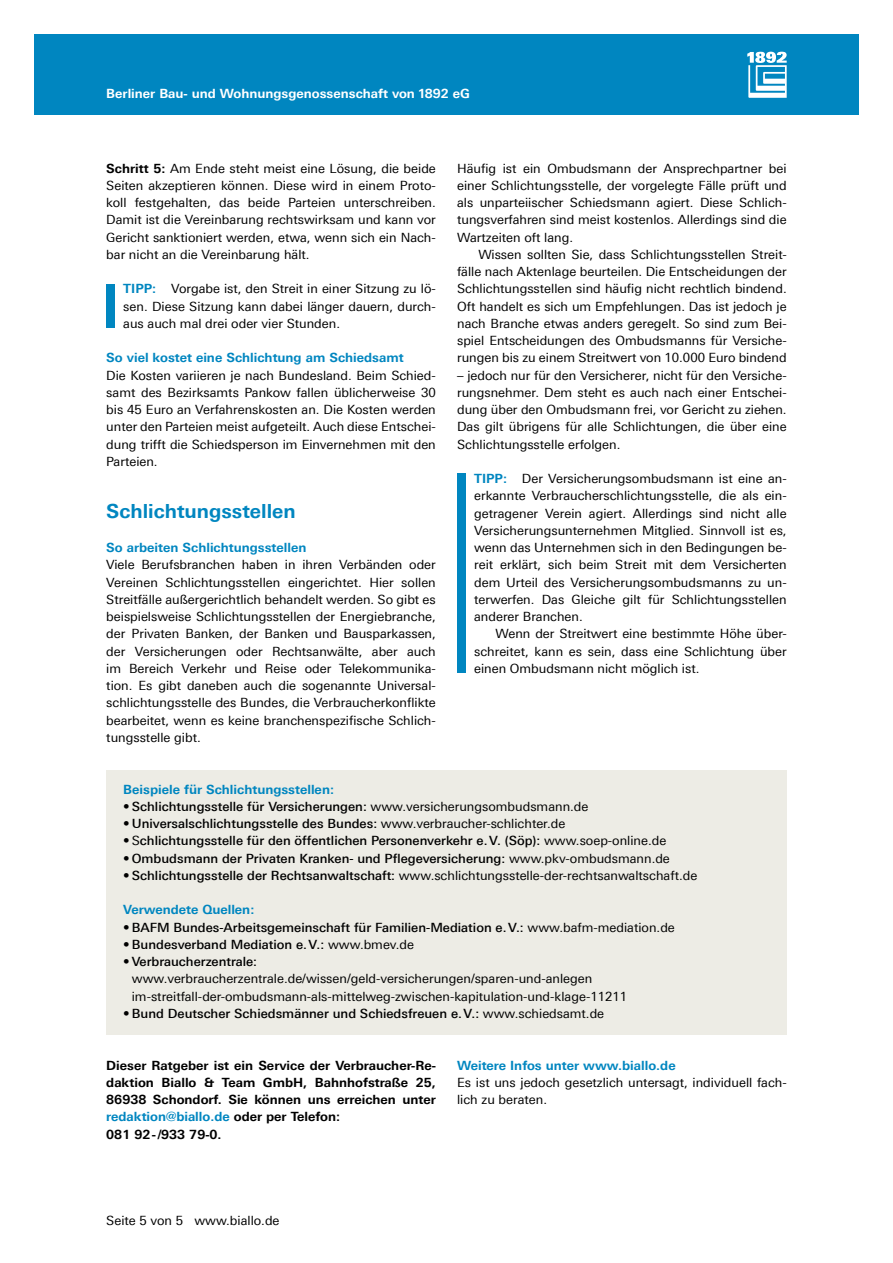
<style>
.page{position:relative;width:893px;height:1263px;background:#fff}
.page>*{position:absolute;margin:0;border:0;box-sizing:border-box;transform-origin:0 0}
.t1{font:700 19.5px "Linotype Univers 630";color:#0086c0}
.t2{font:12.75px/17.2px "Linotype Univers 430";color:#000;text-align:justify}
.t3{font:500 12.75px "Linotype Univers 530";color:#000}
.t4{font:700 12.75px/17.2px "Linotype Univers 630";color:#000}
.t5{font:700 12.75px "Linotype Univers 630";color:#0086c0}
.t6{font:700 12.75px "Linotype Univers 630";color:#fff}
.s1{font-family:"Linotype Univers 630";font-weight:700}
.s2{font-family:"Linotype Univers 630";font-weight:700;color:#0086c0}
.s3{font-family:"Linotype Univers 430";font-weight:400}
.s4{font-family:"Linotype Univers 530";font-weight:500}
.s5{color:#0086c0}
</style>
<div class="page">
<div style="left:34px;top:34px;width:825px;height:81px;background:#0086c0"></div>
<svg style="left:747px;top:52px;width:40px;height:46px"></svg>
<div style="left:106px;top:770px;width:681px;height:265px;background:#edece5"></div>
<div style="left:106px;top:284px;width:9px;height:43px;background:#0086c0"></div>
<div style="left:457px;top:474px;width:9px;height:199px;background:#0086c0"></div>
<p class="t6" style="left:106px;top:86px;width:365px">Berliner Bau- und Wohnungsgenossenschaft von 1892 eG</p>
<p class="t2" style="left:106px;top:159px;width:331px"><span class="s1">Schritt 5:</span> Am Ende steht meist eine Lösung, die beide Seiten akzeptieren können. Diese wird in einem Proto&shy;koll festgehalten, das beide Parteien unterschreiben.<br>Damit ist die Vereinbarung rechtswirksam und kann vor Gericht sanktioniert werden, etwa, wenn sich ein Nach&shy;bar nicht an die Vereinbarung hält.</p>
<p class="t2" style="left:123px;top:280px;width:314px"><span class="s2">TIPP:</span> Vorgabe ist, den Streit in einer Sitzung zu lö&shy;sen. Diese Sitzung kann dabei länger dauern, durch&shy;aus auch mal drei oder vier Stunden.</p>
<p class="t5" style="left:106px;top:350px;width:299px">So viel kostet eine Schlichtung am Schiedsamt</p>
<p class="t2" style="left:106px;top:366px;width:331px">Die Kosten variieren je nach Bundesland. Beim Schied&shy;samt des Bezirksamts Pankow fallen üblicherweise 30 bis 45 Euro an Verfahrenskosten an. Die Kosten werden unter den Parteien meist aufgeteilt. Auch diese Entschei&shy;dung trifft die Schiedsperson im Einvernehmen mit den Parteien.</p>
<h1 class="t1" style="left:106px;top:499px;width:191px">Schlichtungsstellen</h1>
<p class="t5" style="left:106px;top:540px;width:202px">So arbeiten Schlichtungsstellen</p>
<p class="t2" style="left:106px;top:556px;width:331px">Viele Berufsbranchen haben in ihren Verbänden oder Vereinen Schlichtungsstellen eingerichtet. Hier sollen Streitfälle außergerichtlich behandelt werden. So gibt es beispielsweise Schlichtungsstellen der Energiebranche, der Privaten Banken, der Banken und Bausparkassen, der Versicherungen oder Rechtsanwälte, aber auch im Bereich Verkehr und Reise oder Telekommunika&shy;tion. Es gibt daneben auch die sogenannte Universal&shy;schlichtungsstelle des Bundes, die Verbraucherkonflikte bearbeitet, wenn es keine branchenspezifische Schlich&shy;tungsstelle gibt.</p>
<p class="t2" style="left:457px;top:159px;width:331px">Häufig ist ein Ombudsmann der Ansprechpartner bei einer Schlichtungsstelle, der vorgelegte Fälle prüft und als unparteiischer Schiedsmann agiert. Diese Schlich&shy;tungsverfahren sind meist kostenlos. Allerdings sind die Wartzeiten oft lang.</p>
<p class="t2" style="left:457px;top:246px;width:331px;text-indent:21px">Wissen sollten Sie, dass Schlichtungsstellen Streit&shy;fälle nach Aktenlage beurteilen. Die Entscheidungen der Schlichtungsstellen sind häufig nicht rechtlich bindend.<br>Oft handelt es sich um Empfehlungen. Das ist jedoch je nach Branche etwas anders geregelt. So sind zum Bei&shy;spiel Entscheidungen des Ombudsmanns für Versiche&shy;rungen bis zu einem Streitwert von 10.000 Euro bindend</p>
<p class="t2" style="left:457px;top:366px;width:331px">– jedoch nur für den Versicherer, nicht für den Versiche&shy;rungsnehmer. Dem steht es auch nach einer Entschei&shy;dung über den Ombudsmann frei, vor Gericht zu ziehen.<br>Das gilt übrigens für alle Schlichtungen, die über eine Schlichtungsstelle erfolgen.</p>
<p class="t2" style="left:474px;top:470px;width:314px"><span class="s2">TIPP:</span> Der Versicherungsombudsmann ist eine an&shy;erkannte Verbraucherschlichtungsstelle, die als ein&shy;getragener Verein agiert. Allerdings sind nicht alle Versicherungsunternehmen Mitglied. Sinnvoll ist es, wenn das Unternehmen sich in den Bedingungen be&shy;reit erklärt, sich beim Streit mit dem Versicherten dem Urteil des Versicherungsombudsmanns zu un&shy;terwerfen. Das Gleiche gilt für Schlichtungsstellen anderer Branchen.</p>
<p class="t2" style="left:474px;top:625px;width:314px;text-indent:21px">Wenn der Streitwert eine bestimmte Höhe über&shy;schreitet, kann es sein, dass eine Schlichtung über einen Ombudsmann nicht möglich ist.</p>
<p class="t5" style="left:123px;top:781px;width:212px">Beispiele für Schlichtungsstellen:</p>
<p class="t3" style="left:123px;top:799px;width:467px"><span class="s3">•</span>Schlichtungsstelle für Versicherungen: <span class="s3">www.versicherungsombudsmann.de</span></p>
<p class="t3" style="left:123px;top:816px;width:444px"><span class="s3">•</span>Universalschlichtungsstelle des Bundes: <span class="s3">www.verbraucher-schlichter.de</span></p>
<p class="t3" style="left:123px;top:833px;width:545px"><span class="s3">•S</span>chlichtungsstelle für den öffentlichen Personenverkehr e.V. (Söp): <span class="s3">www.soep-online.de</span></p>
<p class="t3" style="left:123px;top:850px;width:548px"><span class="s3">•</span> Ombudsmann der Privaten Kranken- und Pflegeversicherung: <span class="s3">www.pkv-ombudsmann.de</span></p>
<p class="t2" style="left:123px;top:867px;width:575px">•<span class="s4">Schlichtungsstelle der Rechtsanwaltschaft:</span> www.schlichtungsstelle-der-rechtsanwaltschaft.de</p>
<p class="t5" style="left:123px;top:902px;width:133px">Verwendete Quellen:</p>
<p class="t3" style="left:123px;top:919px;width:553px"><span class="s3">•</span>BAFM Bundes-Arbeitsgemeinschaft für Familien-Mediation e.V.: <span class="s3">www.bafm-mediation.de</span></p>
<p class="t3" style="left:123px;top:937px;width:292px"><span class="s3">•</span>Bundesverband Mediation e.V.: <span class="s3">www.bmev.de</span></p>
<p class="t3" style="left:123px;top:954px;width:135px"><span class="s3">•</span>Verbraucherzentrale:</p>
<p class="t2" style="left:132px;top:970px;width:497px">www.verbraucherzentrale.de/wissen/geld-versicherungen/sparen-und-anlegen im-streitfall-der-ombudsmann-als-mittelweg-zwischen-kapitulation-und-klage-11211</p>
<p class="t3" style="left:123px;top:1006px;width:482px"><span class="s3">•</span>Bund Deutscher Schiedsmänner und Schiedsfreuen e.V.: <span class="s3">www.schiedsamt.de</span></p>
<p class="t4" style="left:106px;top:1056px;width:331px">Dieser Ratgeber ist ein Service der Verbraucher-Re&shy;daktion Biallo &amp; Team GmbH, Bahnhofstraße 25, 86938 Schondorf. Sie können uns erreichen unter <span class="s5">redaktion@biallo.de</span> oder per Telefon:<br>081 92-/933 79-0.</p>
<p class="t5" style="left:457px;top:1057px;width:220px">Weitere Infos unter www.biallo.de</p>
<p class="t2" style="left:457px;top:1074px;width:331px">Es ist uns jedoch gesetzlich untersagt, individuell fach&shy;lich zu beraten.</p>
<p class="t2" style="left:106px;top:1212px;width:175px">Seite 5 von 5 www.biallo.de</p>
</div>
